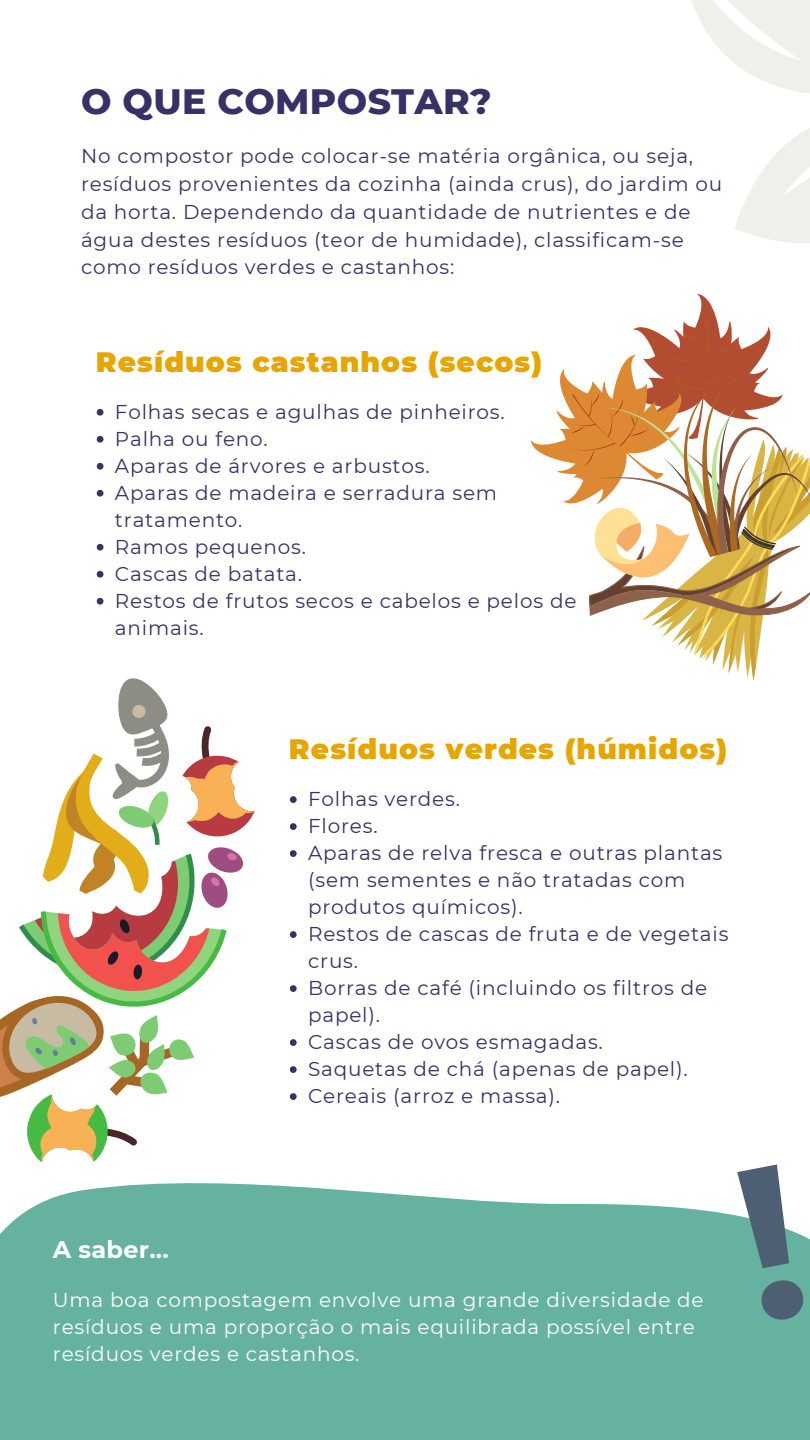
<style>
.page{position:relative;width:810px;height:1440px;background:#fff}
.page>*{position:absolute;margin:0;border:0;box-sizing:border-box;transform-origin:0 0}
.t1{font:800 36px "Montserrat";letter-spacing:.01em;color:#363267}
.t2{font:900 28px "Montserrat";letter-spacing:.04em;color:#e7a500}
.t3{font:700 24px "Montserrat";letter-spacing:.01em;color:#fff}
.t4{font:20px/27px "Montserrat";letter-spacing:.04em;color:#363267}
.t5{font:20px/27px "Montserrat";letter-spacing:.04em;color:#fff}
</style>
<div class="page">
<div style="left:0;top:1183px;width:810px;height:257px;background:#66b2a0"></div>
<svg style="left:290px;top:796px;width:7px;height:7px"></svg>
<svg style="left:290px;top:823px;width:7px;height:7px"></svg>
<svg style="left:290px;top:850px;width:7px;height:7px"></svg>
<svg style="left:290px;top:931px;width:7px;height:7px"></svg>
<svg style="left:290px;top:985px;width:7px;height:7px"></svg>
<svg style="left:290px;top:1039px;width:7px;height:7px"></svg>
<svg style="left:290px;top:1066px;width:7px;height:7px"></svg>
<svg style="left:290px;top:1093px;width:7px;height:7px"></svg>
<svg style="left:0;top:678px;width:255px;height:484px"></svg>
<svg style="left:531px;top:294px;width:279px;height:387px"></svg>
<svg style="left:97px;top:409px;width:7px;height:7px"></svg>
<svg style="left:97px;top:436px;width:7px;height:7px"></svg>
<svg style="left:97px;top:463px;width:7px;height:7px"></svg>
<svg style="left:97px;top:490px;width:7px;height:7px"></svg>
<svg style="left:97px;top:544px;width:7px;height:7px"></svg>
<svg style="left:97px;top:571px;width:7px;height:7px"></svg>
<svg style="left:97px;top:598px;width:7px;height:7px"></svg>
<svg style="left:691px;top:0;width:119px;height:243px"></svg>
<svg style="left:736px;top:1183px;width:71px;height:140px"></svg>
<p class="t1" style="left:81px;top:79px;width:412px">O QUE COMPOSTAR?</p>
<p class="t4" style="left:81px;top:142px;width:643px;line-height:27.8px">No compostor pode colocar-se matéria orgâ nica, ou seja, resíduos provenientes da cozinha (ainda crus), do jardim ou da horta. Dependendo da quantidade de nutrientes e de água destes resíduos (teor de humidade), classificam-se como resíduos verdes e castanhos:</p>
<p class="t2" style="left:96px;top:344px;width:448px">Resíduos castanhos (secos)</p>
<p class="t4" style="left:115px;top:398px;width:391px">Folhas secas e agulhas de pinheiros.</p>
<p class="t4" style="left:115px;top:425px;width:154px">Palha ou feno.</p>
<p class="t4" style="left:115px;top:452px;width:316px">Aparas de árvores e arbustos.</p>
<p class="t4" style="left:115px;top:479px;width:384px">Aparas de madeira e serradura sem tratamento.</p>
<p class="t4" style="left:115px;top:533px;width:193px">Ramos pequenos.</p>
<p class="t4" style="left:115px;top:560px;width:189px">Cascas de batata.</p>
<p class="t4" style="left:115px;top:587px;width:463px">Restos de frutos secos e cabelos e pelos de animais.</p>
<p class="t2" style="left:289px;top:732px;width:440px">Resíduos verdes (húmidos)</p>
<p class="t4" style="left:308px;top:785px;width:153px">Folhas verdes.</p>
<p class="t4" style="left:308px;top:812px;width:71px">Flores.</p>
<p class="t4" style="left:308px;top:839px;width:416px">Aparas de relva fresca e outras plantas (sem sementes e não tratadas com produtos químicos).</p>
<p class="t4" style="left:308px;top:920px;width:422px">Restos de cascas de fruta e de vegetais crus.</p>
<p class="t4" style="left:308px;top:974px;width:401px">Borras de café (incluindo os filtros de papel).</p>
<p class="t4" style="left:308px;top:1028px;width:296px">Cascas de ovos esmagadas.</p>
<p class="t4" style="left:308px;top:1055px;width:381px">Saquetas de chá (apenas de papel).</p>
<p class="t4" style="left:308px;top:1082px;width:254px">Cereais (arroz e massa).</p>
<p class="t3" style="left:53px;top:1234px;width:117px">A saber...</p>
<p class="t5" style="left:53px;top:1287px;width:652px">Uma boa compostagem envolve uma grande diversidade de resíduos e uma proporção o mais equilibrada possível entre resíduos verdes e castanhos.</p>
</div>
